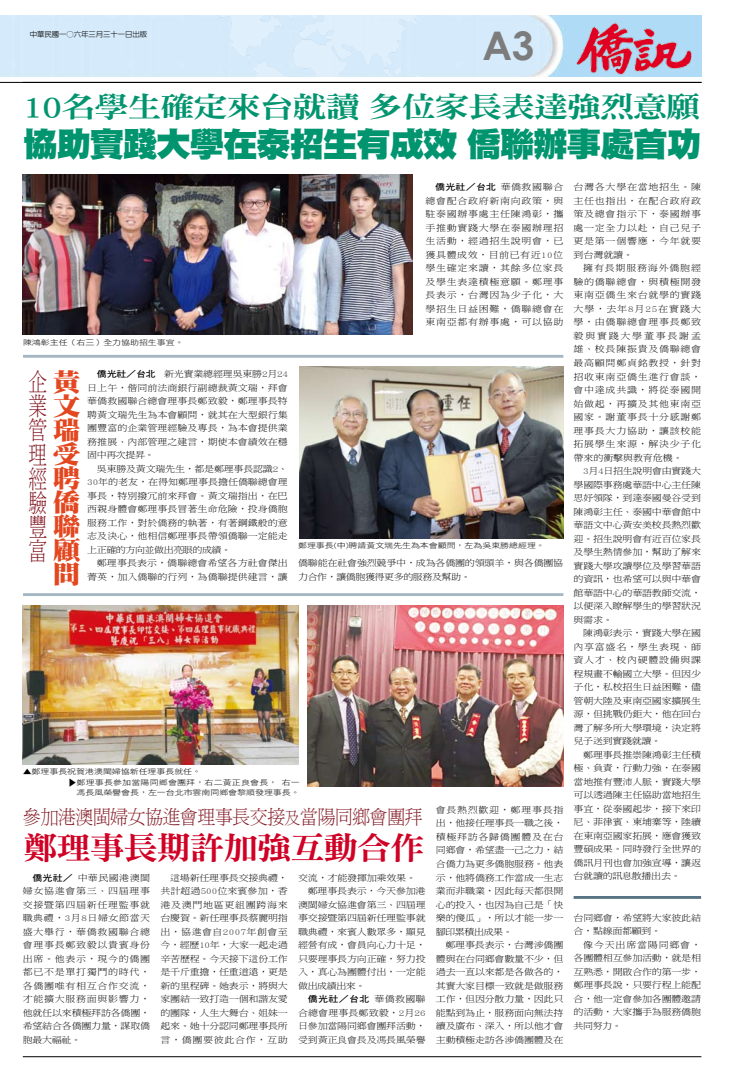
<style>
.page{position:relative;width:738px;height:1078px;background:#fff}
.page>*{position:absolute;margin:0;border:0;box-sizing:border-box;transform-origin:0 0}
.t1{font:700 39.4px "Century Gothic";color:#7c7c7c}
.t2{font:33.5px "DF Hei Std W12";letter-spacing:-.045em;color:#00946f;scale:1.04 1}
.t3{font:31.7px "DF Ming Std W9";letter-spacing:-.045em;color:#cf0226;scale:1.1 1}
.t4{font:29px "DF Ming Std W9";letter-spacing:-.045em;color:#00946f;scale:1.19 1}
.t5{font:25.3px/24.2px "DF Ming Std W3";color:#831823;text-align:justify;scale:.74 1}
.t6{font:25.2px "DF Ming Std W12";color:#e3471f;scale:1.1 1}
.t7{font:19.7px "DF Ming Std W3";letter-spacing:-.045em;color:#831823;scale:.93 1}
.t8{font:8.8px/13.5px "DF Ming Std W3";letter-spacing:-.02em;color:#000;text-align:justify;scale:1.14 1}
.t9{font:8.8px/13.5px "DF Ming Std W3";letter-spacing:.005em;color:#000;text-align:right;scale:1.14 1}
.t10{font:8.8px "DF Hei Std W7";letter-spacing:.025em;color:#000;scale:1.14 1}
.t11{font:8.8px "DF Ming Std W3";letter-spacing:.045em;color:#000;scale:1.14 1}
.t12{font:8px "DF Hei Std W7";color:#000;scale:1.15 1}
.t13{font:7.2px "DF Hei Std W3";letter-spacing:-.01em;color:#000;scale:1.25 1}
.t14{font:7.2px/11.5px "DF Hei Std W3";letter-spacing:.015em;color:#000;scale:1.25 1}
.t15{font:500 7.2px "AR New Hei B5";letter-spacing:-.01em;color:#000}
.s1{font-size:31.7px}
.s2{font-family:"DF Ming Std W3"}
.s3{font-family:"DF Ming Std W12";font-size:25.2px;color:#e3471f}
.s4{font-family:"DF Hei Std W7"}
.s5{font-size:17.2px}
</style>
<div class="page">
<hr style="left:23px;top:1056px;width:677px;height:1px;background:#000">
<img style="left:0;top:16px;width:700px;height:60px">
<hr style="left:0;top:82px;width:701px;height:1px;background:#000">
<img style="left:23px;top:174px;width:389px;height:161px">
<img style="left:299px;top:367px;width:264px;height:171px">
<img style="left:23px;top:605px;width:275px;height:159px">
<img style="left:307px;top:605px;width:256px;height:181px">
<hr style="left:23px;top:593px;width:540px;height:3px;background:#a5b7c3">
<hr style="left:23px;top:355px;width:540px;height:2px;background:#a5b7c3">
<hr style="left:573px;top:895px;width:127px;height:3px;background:#567384">
<p class="t15" style="left:30px;top:31px;width:119px">中華民國一○六年三月三十一日出版</p>
<p class="t15" style="left:88px;top:31px;width:38px">二二八</p>
<h1 class="t1" style="left:482px;top:16px;width:53px">A3</h1>
<h3 class="t4" style="left:23px;top:91px;width:570px"><span class="s1">10</span>名學生確定來台就讀 多位家長表達強烈意願</h3>
<h2 class="t2" style="left:23px;top:126px;width:653px">協助實踐大學在泰招生有成效 僑聯辦事處首功</h2>
<p class="t8" style="left:573px;top:180px;width:113px">台灣各大學在當地招生。陳主任也指出，在配合政府政策及總會指示下，泰國辦事處一定全力以赴，自己兒子更是第一個響應，今年就要到台灣就讀。</p>
<p class="t8" style="left:573px;top:261px;width:113px;text-indent:10px">擁有長期服務海外僑胞經驗的僑聯總會，與積極開發東南亞僑生來台就學的實踐大學，去年8月25在實踐大學，由僑聯總會理事長鄭致毅與實踐大學董事長謝孟雄、校長陳振貴及僑聯總會最高顧問鄭貞銘教授，針對招收東南亞僑生進行會談，會中達成共識，將從泰國開始做起，再擴及其他東南亞國家。謝董事長十分感謝鄭理事長大力協助，讓該校能拓展學生來源，解決少子化帶來的衝擊與教育危機。</p>
<p class="t8" style="left:573px;top:464px;width:113px;text-indent:10px">3月4日招生說明會由實踐大學國際事務處華語中心主任陳思妤領隊，到達泰國曼谷受到陳鴻彰主任、泰國中華會館中華語文中心黃安美校長熱烈歡迎。招生說明會有近百位家長及學生熱情參加，幫助了解來實踐大學攻讀學位及學習華語的資訊，也希望可以與中華會館華語中心的華語教師交流，以便深入瞭解學生的學習狀況與需求。</p>
<p class="t8" style="left:573px;top:626px;width:113px;text-indent:10px">陳鴻彰表示，實踐大學在國內享富盛名，學生表現、師資人才、校內硬體設備與課程規畫不輸國立大學。但因少子化，私校招生日益困難，儘管朝大陸及東南亞國家擴展生源，但挑戰仍鉅大，他在回台灣了解多所大學環境，決定將兒子送到實踐就讀。</p>
<p class="t8" style="left:573px;top:747px;width:113px;text-indent:10px">鄭理事長推崇陳鴻彰主任積極、負責，行動力強，在泰國當地推有豐沛人脈，實踐大學可以透過陳主任協助當地招生事宜，從泰國起步，接下來印尼、菲律賓、柬埔寨等，陸續在東南亞國家拓展，應會獲致豐碩成果。同時發行全世界的僑訊月刊也會加強宣導，讓返</p>
<p class="t10" style="left:435px;top:182px;width:114px">僑光社／台北 <span class="s2">華僑救國聯合</span></p>
<p class="t8" style="left:425px;top:194px;width:122px">總會配合政府新南向政策，與駐泰國辦事處主任陳鴻彰，攜手推動實踐大學在泰國辦理招生活動，經過招生說明會，已獲具體成效，目前已有近10位學生確定來讀，其餘多位家長及學生表達積極意願。鄭理事長表示，台灣因為少子化，大學招生日益困難，僑聯總會在東南亞都有辦事處，可以協助</p>
<p class="t13" style="left:23px;top:338px;width:130px">陳鴻彰主任（右三）全力協助招生事宜。</p>
<h3 class="t5" style="left:28px;top:369px;width:71px">企<span class="s3">黃</span>業<span class="s3">文</span>管<span class="s3">瑞</span>理<span class="s3">受</span>經<span class="s3">聘</span>驗<span class="s3">僑</span>豐<span class="s3">聯</span>富<span class="s3">顧</span></h3>
<h3 class="t6" style="left:53px;top:560px;width:25px">問</h3>
<p class="t8" style="left:87px;top:367px;width:177px;text-indent:10px"><span class="s4">僑光社／台北</span> 新光實業總經理吳東勝2月24日上午，偕同前法商銀行副總裁黃文瑞，拜會華僑救國聯合總會理事長鄭致毅，鄭理事長特聘黃文瑞先生為本會顧問，就其在大型銀行集團豐富的企業管理經驗及專長，為本會提供業務推展、內部管理之建言，期使本會績效在穩固中再次提昇。</p>
<p class="t8" style="left:87px;top:461px;width:177px;text-indent:10px">吳東勝及黃文瑞先生，都是鄭理事長認識2、30年的老友，在得知鄭理事長擔任僑聯總會理事長，特別撥冗前來拜會。黃文瑞指出，在巴西親身體會鄭理事長冒著生命危險，投身僑胞服務工作，對於僑務的執著，有著鋼鐵般的意志及決心，他相信鄭理事長帶領僑聯一定能走上正確的方向並做出亮眼的成績。</p>
<p class="t9" style="left:87px;top:556px;width:177px">鄭理事長表示，僑聯總會希望各方社會傑出菁英，加入僑聯的行列，為僑聯提供建言，讓</p>
<p class="t13" style="left:298px;top:541px;width:199px">鄭理事長(中)聘請黃文瑞先生為本會顧問，左為吳東勝總經理。</p>
<p class="t8" style="left:298px;top:556px;width:234px">僑聯能在社會強烈競爭中，成為各僑團的領頭羊，與各僑團協力合作，讓僑胞獲得更多的服務及幫助。</p>
<p class="t14" style="left:77px;top:765px;width:180px;text-indent:-54px">▲鄭理事長祝賀港澳閩婦協新任理事長就任。<br>鄭理事長參加當陽同鄉會團拜，右二黃正良會長， 右一</p>
<p class="t13" style="left:77px;top:788px;width:180px">馮長風榮譽會長，左一台北市雲南同鄉會黎順發理事長。</p>
<p class="t12" style="left:77px;top:778px;width:10px;rotate:90deg">▲</p>
<p class="t8" style="left:435px;top:802px;width:113px">會長熱烈歡迎，鄭理事長指出，他接任理事長一職之後，積極拜訪各歸僑團體及在台同鄉會，希望盡一己之力，結合僑力為更多僑胞服務。他表示，他將僑務工作當成一生志業而非職業，因此每天都很開心的投入，也因為自己是「快樂的傻瓜」，所以才能一步一腳印累積出成果。</p>
<p class="t8" style="left:435px;top:937px;width:113px;text-indent:10px">鄭理事長表示，台灣涉僑團體與在台同鄉會數量不少，但過去一直以來都是各做各的，其實大家目標一致就是做服務工作，但因分散力量，因此只能點到為止，服務面向無法持續及廣布、深入，所以他才會主動積極走訪各涉僑團體及在</p>
<h3 class="t7" style="left:23px;top:806px;width:431px">參加港澳閩婦女協進會理事長交接<span class="s5">及</span>當陽同鄉會團拜</h3>
<h3 class="t3" style="left:23px;top:830px;width:367px">鄭理事長期許加強互動合作</h3>
<p class="t11" style="left:32px;top:872px;width:105px"><span class="s4">僑光社／</span> 中華民國港澳閩</p>
<p class="t8" style="left:573px;top:869px;width:95px">台就讀的訊息散播出去。</p>
<p class="t8" style="left:23px;top:883px;width:113px">婦女協進會第三、四屆理事交接暨第四屆新任理監事就職典禮，3月8日婦女節當天盛大舉行，華僑救國聯合總會理事長鄭致毅以貴賓身份出席。他表示，現今的僑團都已不是單打獨鬥的時代，各僑團唯有相互合作交流，才能擴大服務面與影響力，他就任以來積極拜訪各僑團，希望結合各僑團力量，謀取僑胞最大福祉。</p>
<p class="t8" style="left:160px;top:870px;width:113px;text-indent:10px">這場新任理事長交接典禮，共計超過500位來賓參加，香港及澳門地區更組團跨海來台慶賀。新任理事長蔡麗明指出，協進會自2007年創會至今，經歷10年，大家一起走過辛苦歷程。今天接下這份工作是千斤重擔，任重道遠，更是新的里程碑。她表示，將與大家團結一致打造一個和諧友愛的團隊，人生大舞台、姐妹一起來。她十分認同鄭理事長所言，僑團要彼此合作，互助</p>
<p class="t8" style="left:298px;top:870px;width:105px">交流，才能發揮加乘效果。</p>
<p class="t8" style="left:307px;top:883px;width:105px">鄭理事長表示，今天參加港</p>
<p class="t8" style="left:298px;top:897px;width:113px">澳閩婦女協進會第三、四屆理</p>
<p class="t8" style="left:298px;top:910px;width:113px">事交接暨第四屆新任理監事就</p>
<p class="t8" style="left:298px;top:924px;width:113px">職典禮，來賓人數眾多，顯見</p>
<p class="t8" style="left:298px;top:937px;width:113px">經營有成，會員向心力十足，</p>
<p class="t8" style="left:298px;top:951px;width:113px">只要理事長方向正確，努力投</p>
<p class="t8" style="left:298px;top:964px;width:113px">入，真心為團體付出，一定能</p>
<p class="t8" style="left:298px;top:978px;width:61px">做出成績出來。</p>
<p class="t10" style="left:307px;top:994px;width:105px">僑光社／台北 <span class="s2">華僑救國聯</span></p>
<p class="t8" style="left:298px;top:1005px;width:113px">合總會理事長鄭致毅，2月26日參加當陽同鄉會團拜活動，受到黃正良會長及馮長風榮譽</p>
<p class="t8" style="left:573px;top:910px;width:113px">台同鄉會，希望將大家彼此結合，點線面都顧到。</p>
<p class="t8" style="left:573px;top:937px;width:113px;text-indent:10px">像今天出席當陽同鄉會，各團體相互參加活動，就是相互熟悉，開啟合作的第一步，鄭理事長說，只要行程上能配合，他一定會參加各團體邀請的活動，大家攜手為服務僑胞共同努力。</p>
</div>
